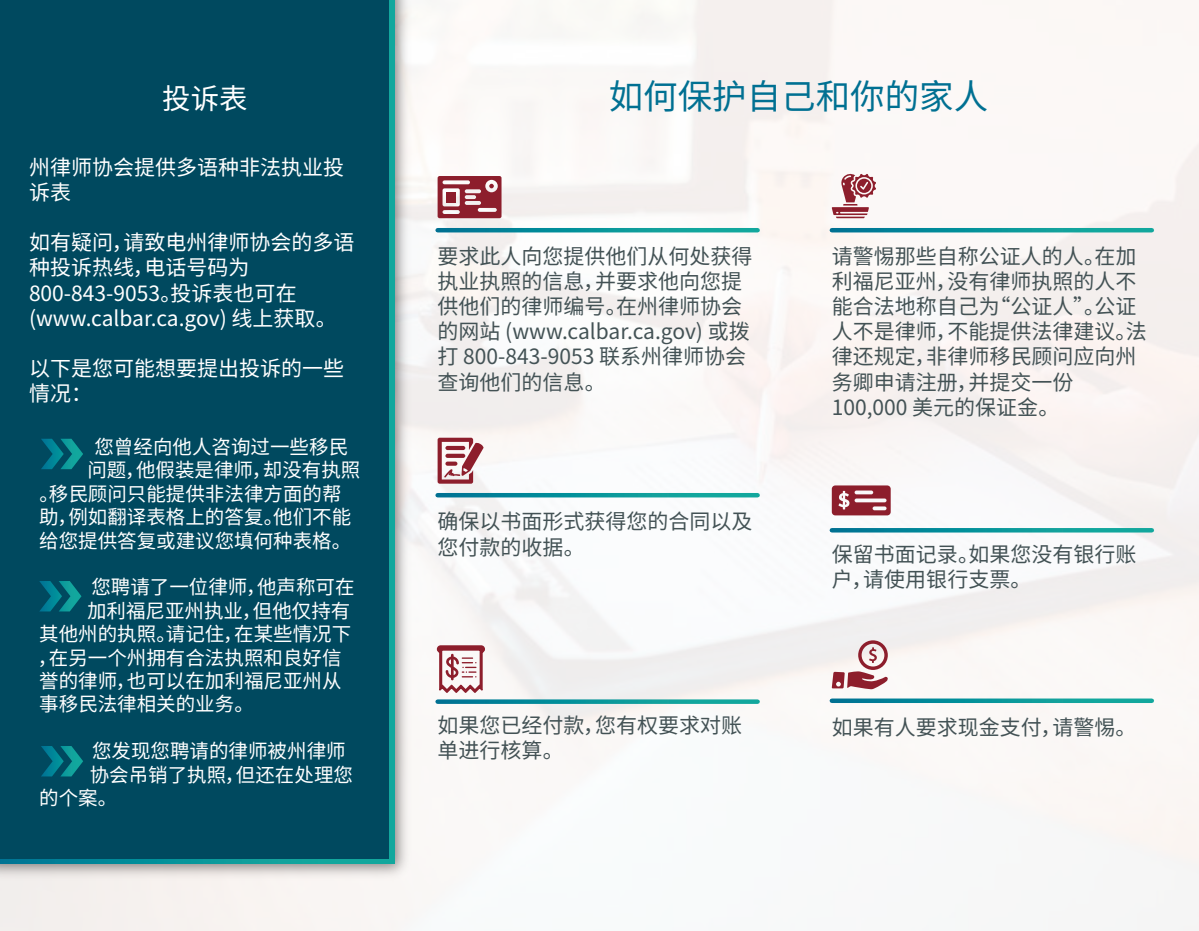
<style>
.page{position:relative;width:1199px;height:931px;background:#fff}
.page>*{position:absolute;margin:0;border:0;box-sizing:border-box;transform-origin:0 0}
.t1{font:34.5px "Noto Sans CJ Ksc";color:#007092}
.t2{font:28.5px "Noto Sans CJ Ksc";color:#fff}
.t3{font:21px/25.2px "Noto Sans CJ Ksc";color:#435255}
.t4{font:21px/25.2px "Noto Sans CJ Ksc";color:#fff}
.t5{font:19.5px "Noto Sans CJ Ksc";color:#fff}
</style>
<div class="page">
<img style="left:0;top:0;width:1199px;height:931px">
<img style="left:0;top:0;width:416px;height:885px">
<svg style="left:0;top:0;width:394px;height:864px;background:#0c9292"></svg>
<div style="left:0;top:0;width:388px;height:858px;background:#00495f"></div>
<svg style="left:41px;top:439px;width:42px;height:30px"></svg>
<svg style="left:41px;top:746px;width:42px;height:30px"></svg>
<svg style="left:39px;top:581px;width:43px;height:30px"></svg>
<svg style="left:438px;top:176px;width:63px;height:42px"></svg>
<svg style="left:832px;top:485px;width:59px;height:30px;background:#a44e59"></svg>
<svg style="left:832px;top:640px;width:57px;height:50px"></svg>
<svg style="left:438px;top:438px;width:45px;height:46px"></svg>
<svg style="left:832px;top:173px;width:44px;height:45px"></svg>
<svg style="left:438px;top:228px;width:320px;height:4px"></svg>
<svg style="left:832px;top:228px;width:320px;height:4px"></svg>
<svg style="left:438px;top:493px;width:320px;height:4px"></svg>
<svg style="left:832px;top:698px;width:320px;height:5px;background:#219da3"></svg>
<svg style="left:832px;top:528px;width:320px;height:5px;background:#209da3"></svg>
<svg style="left:436px;top:645px;width:50px;height:49px"></svg>
<svg style="left:438px;top:699px;width:320px;height:5px;background:#209ca2"></svg>
<h2 class="t2" style="left:162px;top:82px;width:87px">投诉表</h2>
<p class="t4" style="left:29px;top:155px;width:317px">州律师协会提供多语种非法执业投诉表</p>
<p class="t4" style="left:29px;top:230px;width:327px">如有疑问，请致电州律师协会的多语种投诉热线，电话号码为<br>800-843-9053。投诉表也可在(www.calbar.ca.gov) 线上获取。</p>
<p class="t4" style="left:29px;top:356px;width:317px">以下是您可能想要提出投诉的一些情况：</p>
<p class="t5" style="left:94px;top:436px;width:255px">您曾经向他人咨询过一些移民</p>
<p class="t5" style="left:87px;top:459px;width:274px">问题，他假装是律师，却没有执照</p>
<p class="t5" style="left:39px;top:483px;width:304px">。移民顾问只能提供非法律方面的帮</p>
<p class="t5" style="left:39px;top:506px;width:313px">助，例如翻译表格上的答复。他们不能</p>
<p class="t5" style="left:39px;top:529px;width:314px">给您提供答复或建议您填何种表格。</p>
<p class="t5" style="left:91px;top:576px;width:265px">您聘请了一位律师，他声称可在</p>
<p class="t5" style="left:87px;top:600px;width:265px">加利福尼亚州执业，但他仅持有</p>
<p class="t5" style="left:39px;top:623px;width:313px">其他州的执照。请记住，在某些情况下</p>
<p class="t5" style="left:38px;top:646px;width:305px">，在另一个州拥有合法执照和良好信</p>
<p class="t5" style="left:39px;top:670px;width:304px">誉的律师，也可以在加利福尼亚州从</p>
<p class="t5" style="left:39px;top:693px;width:216px">事移民法律相关的业务。</p>
<p class="t5" style="left:92px;top:740px;width:255px">您发现您聘请的律师被州律师</p>
<p class="t5" style="left:90px;top:763px;width:265px">协会吊销了执照，但还在处理您</p>
<p class="t5" style="left:39px;top:787px;width:80px">的个案。</p>
<h1 class="t1" style="left:609px;top:76px;width:381px">如何保护自己和你的家人</h1>
<p class="t3" style="left:438px;top:244px;width:316px">要求此人向您提供他们从何处获得执业执照的信息，并要求他向您提供他们的律师编号。在州律师协会的网站 (www.calbar.ca.gov) 或拨打 800-843-9053 联系州律师协会查询他们的信息。</p>
<p class="t3" style="left:438px;top:510px;width:316px">确保以书面形式获得您的合同以及您付款的收据。</p>
<p class="t3" style="left:438px;top:713px;width:306px">如果您已经付款，您有权要求对账单进行核算。</p>
<p class="t3" style="left:832px;top:244px;width:316px">请警惕那些自称公证人的人。在加利福尼亚州，没有律师执照的人不能合法地称自己为“公证人”。公证人不是律师，不能提供法律建议。法律还规定，非律师移民顾问应向州务卿申请注册，并提交一份<br>100,000 美元的保证金。</p>
<p class="t3" style="left:832px;top:542px;width:306px">保留书面记录。如果您没有银行账户，请使用银行支票。</p>
<p class="t3" style="left:832px;top:715px;width:306px">如果有人要求现金支付，请警惕。</p>
</div>
